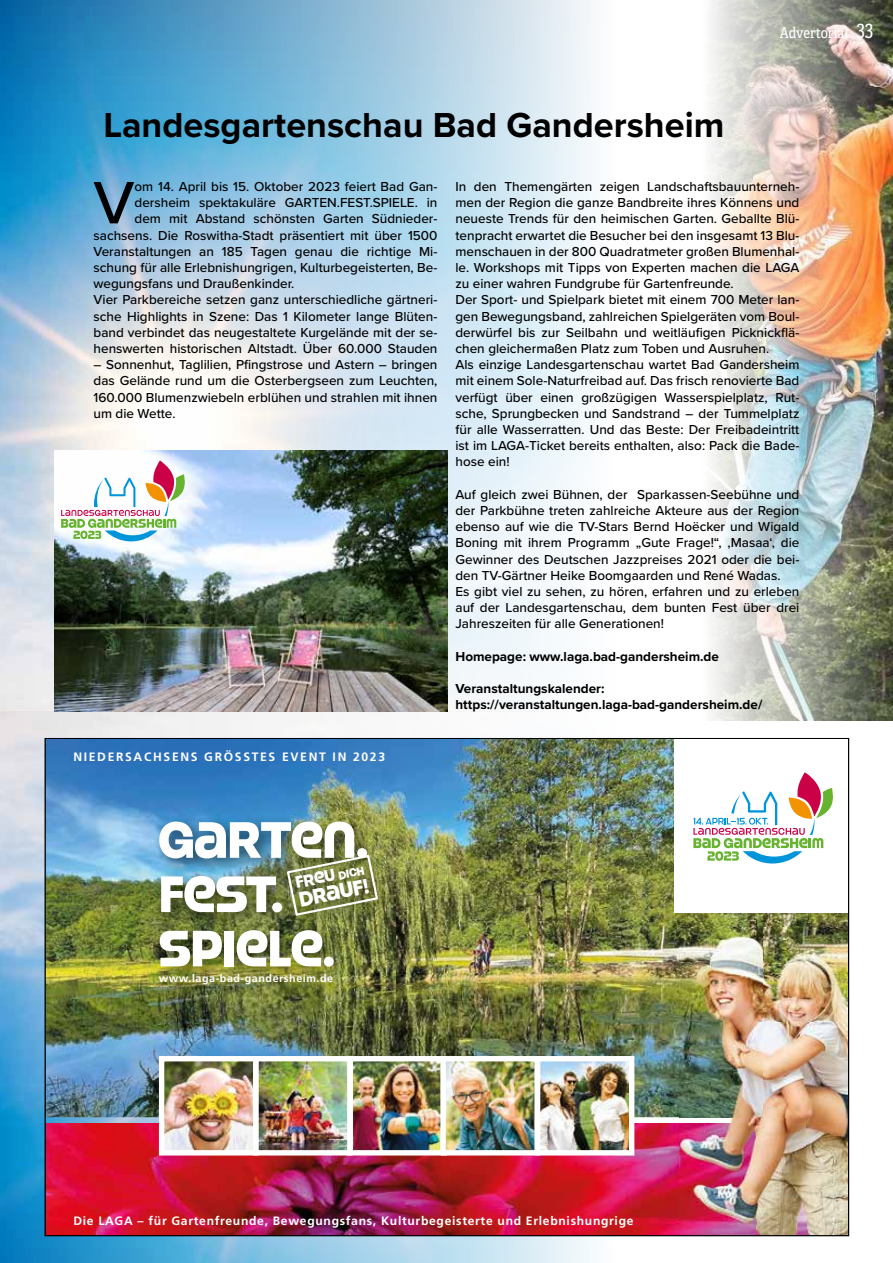
<style>
.page{position:relative;width:893px;height:1263px;background:#fff}
.page>*{position:absolute;margin:0;border:0;box-sizing:border-box;transform-origin:0 0}
.t1{font:500 62.1px "Proxima Nova";color:#000}
.t2{font:50.55px/54.3px "Strenuous Hv";letter-spacing:-.01em;color:#fff}
.t3{font:700 36px "Proxima Nova";color:#000}
.t4{font:20.85px "Strenuous Hv";color:#fff}
.t5{font:16.5px "Strenuous Hv";color:#fff}
.t6{font:15px "Adelle Condensed";color:#fff}
.t7{font:500 13.5px/16.2px "Proxima Nova";color:#000}
.t8{font:700 13.5px/16.2px "Proxima Nova";color:#000}
.t9{font:700 12.15px "Frutiger LT Std";letter-spacing:.055em;color:#fff}
.t10{font:700 12.15px "Frutiger LT Std";letter-spacing:.135em;color:#fff}
.t11{font:11.55px "Strenuous Hv";color:#fff}
.t12{font:700 10.8px "Frutiger LT Std";letter-spacing:.05em;color:#fff}
.s1{font-size:19.5px}
</style>
<div class="page">
<img style="left:711px;top:0;width:182px;height:720px">
<img style="left:0;top:0;width:702px;height:1263px">
<img style="left:47px;top:1123px;width:800px;height:111px">
<img style="left:47px;top:740px;width:800px;height:377px">
<img style="left:152px;top:815px;width:243px;height:186px">
<svg style="left:285px;top:853px;width:94px;height:64px"></svg>
<img style="left:165px;top:1062px;width:463px;height:87px">
<div style="left:253px;top:1056px;width:100px;height:99px;border:5px solid #fff"></div>
<div style="left:535px;top:1056px;width:99px;height:99px;border:5px solid #fff"></div>
<div style="left:348px;top:1056px;width:99px;height:99px;border:5px solid #fff"></div>
<div style="left:440px;top:1056px;width:100px;height:99px;border:5px solid #fff"></div>
<div style="left:159px;top:1056px;width:99px;height:99px;border:5px solid #fff"></div>
<img style="left:679px;top:928px;width:168px;height:195px">
<div style="left:674px;top:738px;width:175px;height:175px;background:#fff"></div>
<svg style="left:693px;top:772px;width:140px;height:91px"></svg>
<img style="left:55px;top:450px;width:393px;height:261px">
<svg style="left:61px;top:461px;width:124px;height:80px"></svg>
<p class="t6" style="left:780px;top:22px;width:95px">Advertorial <span class="s1">33</span></p>
<h3 class="t3" style="left:103px;top:98px;width:622px">Landesgartenschau Bad Gandersheim</h3>
<h1 class="t1" style="left:93px;top:156px;width:43px">V</h1>
<p class="t7" style="left:135px;top:178px;width:304px">om 14. April bis 15. Oktober 2023 feiert Bad Gan-</p>
<p class="t7" style="left:455px;top:178px;width:345px">In den Themengärten zeigen Landschaftsbauunterneh&shy;men der Region die ganze Bandbreite ihres Könnens und neueste Trends für den heimischen Garten. Geballte Blü&shy;tenpracht erwartet die Besucher bei den insgesamt 13 Blu&shy;menschauen in der 800 Quadratmeter großen Blumenhal&shy;le. Workshops mit Tipps von Experten machen die LAGA zu einer wahren Fundgrube für Gartenfreunde.<br>Der Sport- und Spielpark bietet mit einem 700 Meter lan&shy;gen Bewegungsband, zahlreichen Spielgeräten vom Boul&shy;derwürfel bis zur Seilbahn und weitläufigen Picknickflä&shy;chen gleichermaßen Platz zum Toben und Ausruhen.<br>Als einzige Landesgartenschau wartet Bad Gandersheim mit einem Sole-Naturfreibad auf. Das frisch renovierte Bad verfügt über einen großzügigen Wasserspielplatz, Rut&shy;sche, Sprungbecken und Sandstrand – der Tummelplatz für alle Wasserratten. Und das Beste: Der Freibadeintritt ist im LAGA-Ticket bereits enthalten, also: Pack die Bade&shy;hose ein!</p>
<p class="t7" style="left:455px;top:486px;width:345px">Auf gleich zwei Bühnen, der Sparkassen-Seebühne und der Parkbühne treten zahlreiche Akteure aus der Region ebenso auf wie die TV-Stars Bernd Hoëcker und Wigald Boning mit ihrem Programm „Gute Frage!“, ‚Masaa‘, die Gewinner des Deutschen Jazzpreises 2021 oder die bei&shy;den TV-Gärtner Heike Boomgaarden und René Wadas.<br>Es gibt viel zu sehen, zu hören, erfahren und zu erleben auf der Landesgartenschau, dem bunten Fest über drei Jahreszeiten für alle Generationen!</p>
<p class="t8" style="left:455px;top:648px;width:265px">Homepage: www.laga.bad-gandersheim.de</p>
<p class="t8" style="left:455px;top:680px;width:308px">Veranstaltungskalender: https://veranstaltungen.laga-bad-gandersheim.de/</p>
<p class="t7" style="left:135px;top:194px;width:304px">dersheim spektakuläre GARTEN.FEST.SPIELE. in</p>
<p class="t7" style="left:135px;top:210px;width:304px">dem mit Abstand schönsten Garten Südnieder-</p>
<p class="t7" style="left:94px;top:226px;width:345px">sachsens. Die Roswitha-Stadt präsentiert mit über 1500</p>
<p class="t7" style="left:94px;top:243px;width:345px">Veranstaltungen an 185 Tagen genau die richtige Mi-</p>
<p class="t7" style="left:94px;top:259px;width:345px">schung für alle Erlebnishungrigen, Kulturbegeisterten, Be-</p>
<p class="t7" style="left:94px;top:275px;width:202px">wegungsfans und Draußenkinder.</p>
<p class="t7" style="left:94px;top:291px;width:345px">Vier Parkbereiche setzen ganz unterschiedliche gärtneri-</p>
<p class="t7" style="left:94px;top:307px;width:345px">sche Highlights in Szene: Das 1 Kilometer lange Blüten-</p>
<p class="t7" style="left:94px;top:324px;width:345px">band verbindet das neugestaltete Kurgelände mit der se-</p>
<p class="t7" style="left:94px;top:340px;width:345px">henswerten historischen Altstadt. Über 60.000 Stauden</p>
<p class="t7" style="left:94px;top:356px;width:345px;text-align:justify">– Sonnenhut, Taglilien, Pfingstrose und Astern – bringen das Gelände rund um die Osterbergseen zum Leuchten, 160.000 Blumenzwiebeln erblühen und strahlen mit ihnen um die Wette.</p>
<p class="t10" style="left:73px;top:750px;width:313px">NIEDERSACHSENS GRÖSSTES EVENT IN 2023</p>
<h2 class="t2" style="left:159px;top:812px;width:211px">GARTEN.<br>FEST.<br>SPIELE.</h2>
<p class="t5" style="left:294px;top:873px;width:42px;rotate:-12deg">FREU</p>
<p class="t11" style="left:337px;top:868px;width:28px;rotate:-11deg">DICH</p>
<h3 class="t4" style="left:297px;top:887px;width:73px;rotate:-11deg">DRAUF!</h3>
<p class="t12" style="left:159px;top:971px;width:176px">www.laga-bad-gandersheim.de</p>
<p class="t9" style="left:73px;top:1213px;width:562px">Die LAGA – für Gartenfreunde, Bewegungsfans, Kulturbegeisterte und Erlebnishungrige</p>
</div>
